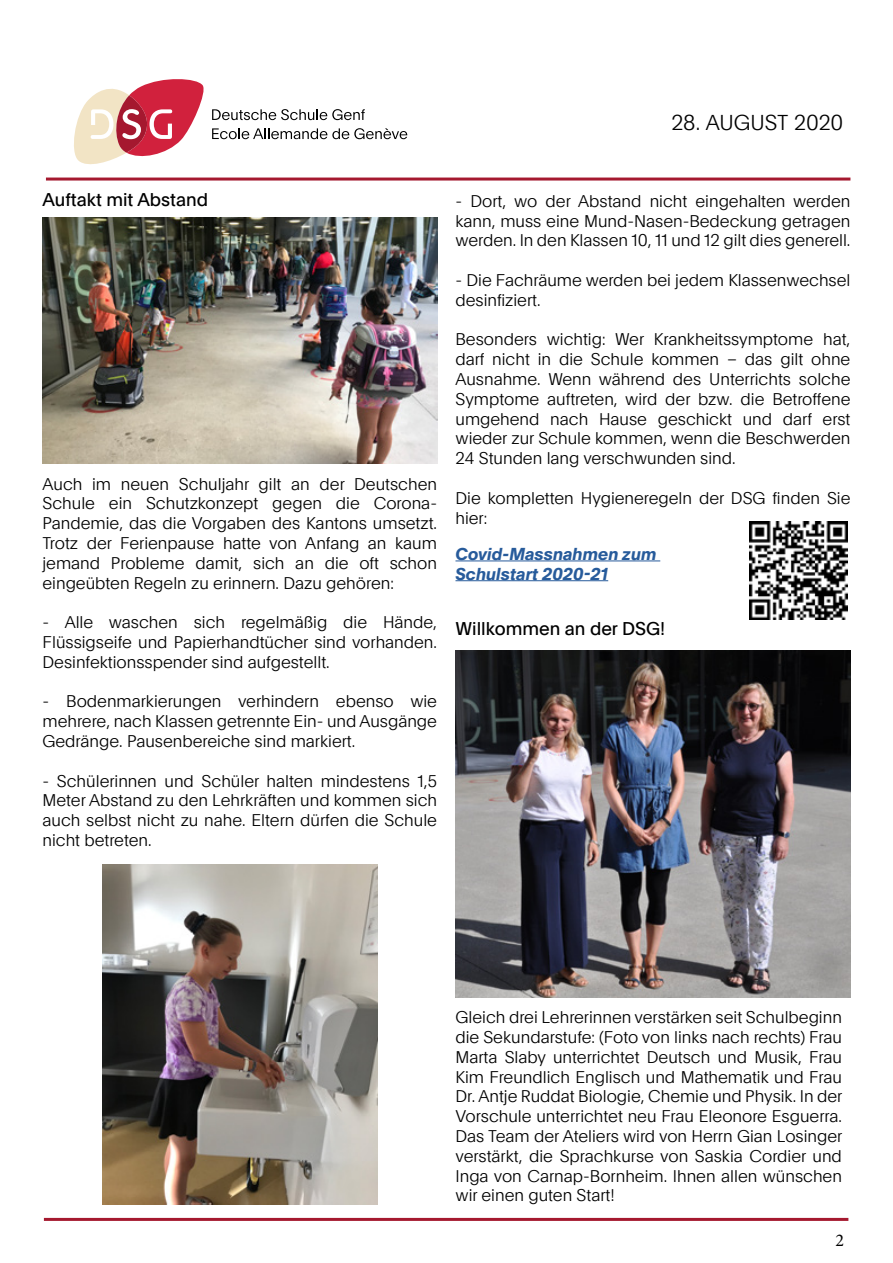
<style>
.page{position:relative;width:893px;height:1263px;background:#fff}
.page>*{position:absolute;margin:0;border:0;box-sizing:border-box;transform-origin:0 0}
.t1{font:100 21px "Plain";letter-spacing:-.01em;color:#000}
.t2{font:18px "Plain";color:#000}
.t3{font:18px "Minion Pro";color:#000}
.t4{font:100 16.5px/19.8px "Plain";color:#000;text-align:justify}
.t5{font:italic 700 16.5px/19.8px "Plain";color:#275b9b}
</style>
<div class="page">
<svg style="left:74px;top:79px;width:333px;height:86px"></svg>
<hr style="left:46px;top:178px;width:804px;height:3px;background:#a5192f">
<hr style="left:44px;top:1218px;width:804px;height:3px;background:#a5192f">
<img style="left:43px;top:218px;width:394px;height:245px">
<img style="left:455px;top:651px;width:395px;height:346px">
<img style="left:102px;top:864px;width:276px;height:340px">
<img style="left:749px;top:522px;width:98px;height:98px">
<hr style="left:455px;top:560px;width:205px;height:1px;background:#275b9b">
<hr style="left:455px;top:580px;width:153px;height:1px;background:#275b9b">
<p class="t1" style="left:671px;top:107px;width:173px">28. AUGUST 2020</p>
<p class="t2" style="left:43px;top:186px;width:167px">Auftakt mit Abstand</p>
<p class="t4" style="left:43px;top:473px;width:396px">Auch im neuen Schuljahr gilt an der Deutschen Schule ein Schutzkonzept gegen die Corona-Pandemie, das die Vorgaben des Kantons umsetzt.<br>Trotz der Ferienpause hatte von Anfang an kaum jemand Probleme damit, sich an die oft schon eingeübten Regeln zu erinnern. Dazu gehören:</p>
<p class="t4" style="left:43px;top:612px;width:396px">- Alle waschen sich regelmäßig die Hände, Flüssigseife und Papierhandtücher sind vorhanden.<br>Desinfektionsspender sind aufgestellt.</p>
<p class="t4" style="left:43px;top:691px;width:396px">- Bodenmarkierungen verhindern ebenso wie mehrere, nach Klassen getrennte Ein- und Ausgänge Gedränge. Pausenbereiche sind markiert.</p>
<p class="t4" style="left:43px;top:770px;width:396px">- Schülerinnen und Schüler halten mindestens 1,5<br>Meter Abstand zu den Lehrkräften und kommen sich auch selbst nicht zu nahe. Eltern dürfen die Schule nicht betreten.</p>
<p class="t4" style="left:455px;top:190px;width:396px">- Dort, wo der Abstand nicht eingehalten werden kann, muss eine Mund-Nasen-Bedeckung getragen werden. In den Klassen 10, 11 und 12 gilt dies generell.</p>
<p class="t4" style="left:455px;top:269px;width:396px">- Die Fachräume werden bei jedem Klassenwechsel desinfiziert.</p>
<p class="t4" style="left:455px;top:329px;width:396px">Besonders wichtig: Wer Krankheitssymptome hat, darf nicht in die Schule kommen – das gilt ohne Ausnahme. Wenn während des Unterrichts solche Symptome auftreten, wird der bzw. die Betroffene umgehend nach Hause geschickt und darf erst wieder zur Schule kommen, wenn die Beschwerden 24 Stunden lang verschwunden sind.</p>
<p class="t4" style="left:455px;top:487px;width:396px">Die kompletten Hygieneregeln der DSG finden Sie hier:</p>
<p class="t5" style="left:455px;top:543px;width:202px">Covid-Massnahmen zum<br>Schulstart 2020-21</p>
<p class="t2" style="left:455px;top:616px;width:211px">Willkommen an der DSG!</p>
<p class="t4" style="left:455px;top:1007px;width:388px">Gleich drei Lehrerinnen verstärken seit Schulbeginn die Sekundarstufe: (Foto von links nach rechts) Frau Marta Slaby unterrichtet Deutsch und Musik, Frau Kim Freundlich Englisch und Mathematik und Frau Dr. Antje Ruddat Biologie, Chemie und Physik. In der Vorschule unterrichtet neu Frau Eleonore Esguerra.<br>Das Team der Ateliers wird von Herrn Gian Losinger verstärkt, die Sprachkurse von Saskia Cordier und Inga von Carnap-Bornheim. Ihnen allen wünschen wir einen guten Start!</p>
<p class="t3" style="left:836px;top:1228px;width:10px">2</p>
</div>
